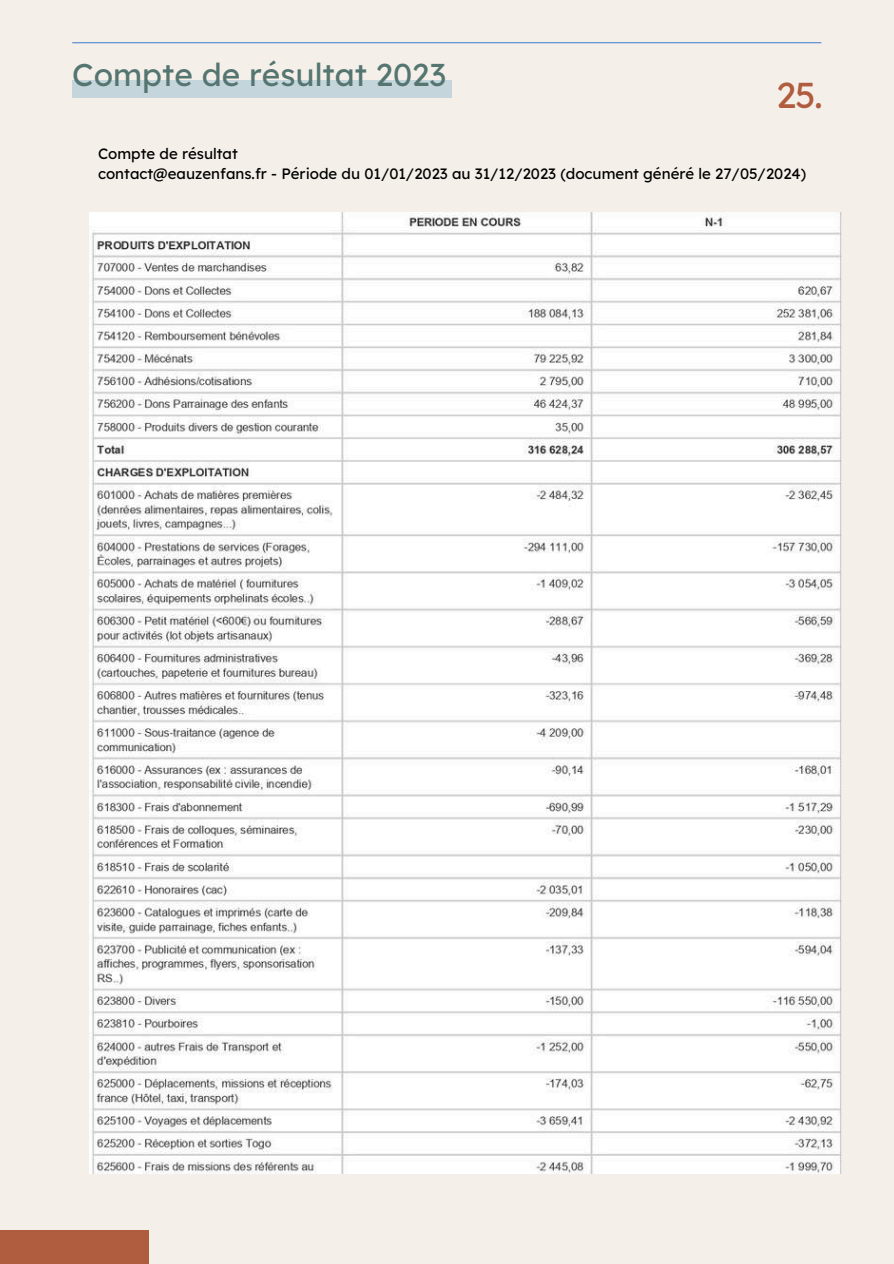
<style>
.page{position:relative;width:894px;height:1264px;background:#fff}
.page>*{position:absolute;margin:0;border:0;box-sizing:border-box;transform-origin:0 0}
.t1{font:36px "Lexend Deca";color:#b05c3e}
.t2{font:31.65px "Lexend Deca";color:#557571}
.t3{font:15px/20.2px "Lexend Deca";color:#000}
</style>
<div class="page">
<div style="left:0;top:0;width:893px;height:1263px;background:#f4f0e9"></div>
<div style="left:72px;top:80px;width:380px;height:18px;background:#c4d6dc"></div>
<hr style="left:72px;top:42px;width:749px;height:1px;background:#5386d1">
<img style="left:89px;top:212px;width:752px;height:961px">
<div style="left:0;top:1229px;width:149px;height:34px;background:#b05c3e"></div>
<h2 class="t2" style="left:72px;top:54px;width:375px">Compte de résultat 2023</h2>
<h1 class="t1" style="left:776px;top:72px;width:48px">25.</h1>
<p class="t3" style="left:98px;top:143px;width:709px">Compte de résultat<br>contact@eauzenfans.fr - Période du 01/01/2023 au 31/12/2023 (document généré le 27/05/2024)</p>
</div>
